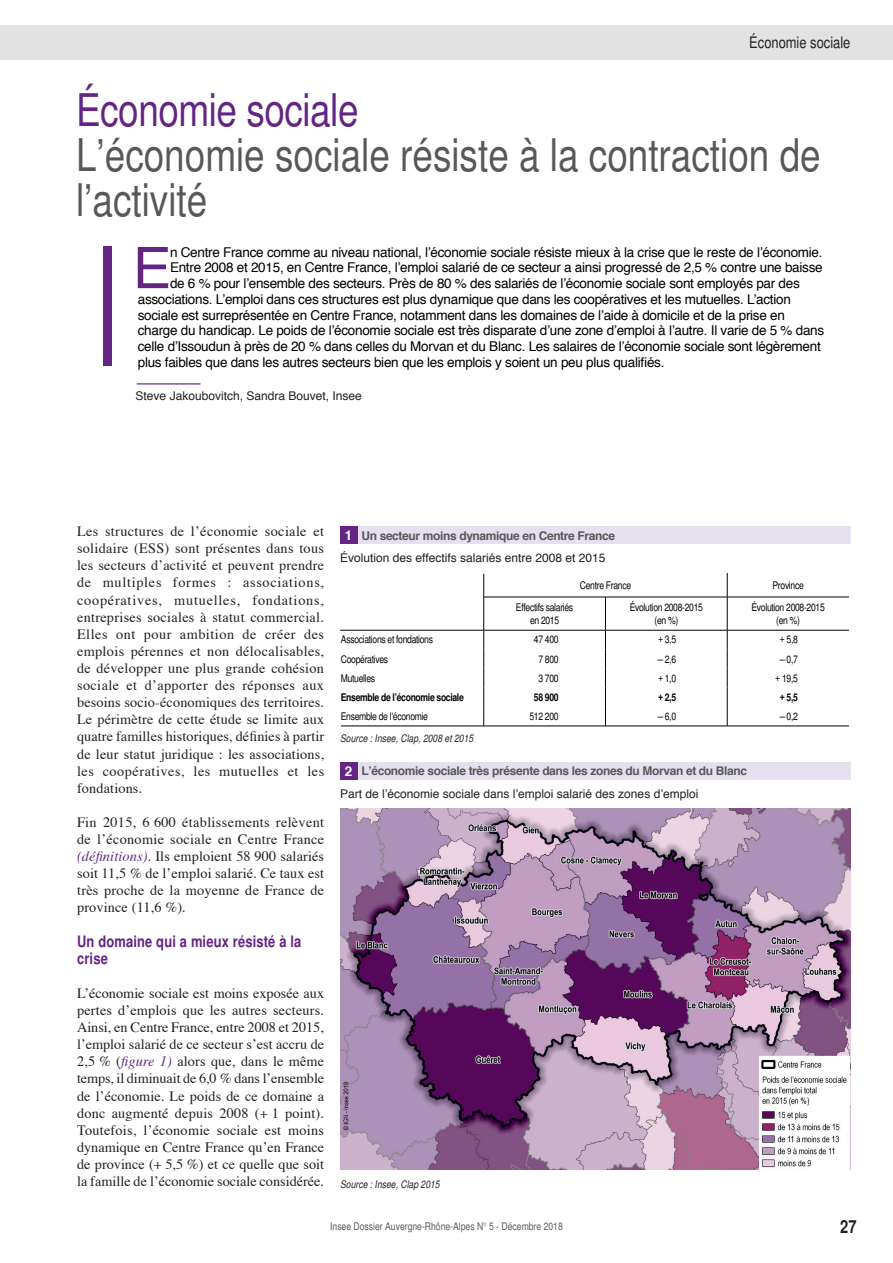
<style>
.page{position:relative;width:893px;height:1263px;background:#fff}
.page>*{position:absolute;margin:0;border:0;box-sizing:border-box;transform-origin:0 0}
.t1{font:57.45px "Helvetica";color:#642483}
.t2{font:condensed 45px/45px "Helvetica";color:#57585a}
.t3{font:condensed 45px "Helvetica";letter-spacing:-.01em;color:#642483}
.t4{font:700 condensed 18px "Helvetica";color:#231f20}
.t5{font:700 condensed 15.75px/17.1px "Helvetica";letter-spacing:.01em;color:#642483}
.t6{font:condensed 15.75px "Helvetica";color:#231f20}
.t7{font:14.25px/17.1px "Times";letter-spacing:.01em;color:#231f20;text-align:justify}
.t8{font:13.5px "Helvetica";letter-spacing:-.02em;color:#000}
.t9{font:12px "Helvetica";color:#231f20}
.t10{font:700 12px "Helvetica";letter-spacing:-.03em;color:#57585a}
.t11{font:condensed 10.5px/13.5px "Helvetica";letter-spacing:-.03em;color:#000;text-align:center}
.t12{font:italic condensed 10.5px "Helvetica";color:#231f20}
.t13{font:condensed 10.5px "Helvetica";color:#57585a}
.t14{font:700 condensed 10.5px "Helvetica";letter-spacing:-.03em;color:#000}
.s1{font-style:italic;color:#642483}
.s2{font-size:13.5px;color:#fff}
</style>
<div class="page">
<div style="left:0;top:26px;width:893px;height:34px;background:#e2e2e2"></div>
<div style="left:340px;top:527px;width:510px;height:17px;background:#e6dfed"></div>
<div style="left:340px;top:527px;width:17px;height:17px;background:#642483"></div>
<div style="left:103px;top:246px;width:9px;height:120px;background:#642483"></div>
<hr style="left:137px;top:383px;width:63px;height:1px;background:#642483">
<svg style="left:483px;top:574px;width:1px;height:23px"></svg>
<svg style="left:727px;top:573px;width:1px;height:24px"></svg>
<hr style="left:483px;top:597px;width:1px;height:33px;background:#000008">
<hr style="left:605px;top:597px;width:1px;height:33px;background:#000008">
<hr style="left:727px;top:597px;width:1px;height:33px;background:#000008">
<svg style="left:483px;top:631px;width:1px;height:95px"></svg>
<svg style="left:605px;top:631px;width:1px;height:95px"></svg>
<svg style="left:727px;top:631px;width:1px;height:95px"></svg>
<hr style="left:484px;top:597px;width:121px;height:1px;background:#000008">
<hr style="left:605px;top:597px;width:122px;height:1px;background:#000008">
<hr style="left:727px;top:597px;width:122px;height:1px;background:#000008">
<hr style="left:340px;top:630px;width:144px;height:1px;background:#000008">
<hr style="left:484px;top:630px;width:121px;height:1px;background:#000008">
<hr style="left:605px;top:630px;width:122px;height:1px;background:#000008">
<hr style="left:727px;top:630px;width:122px;height:1px;background:#000008">
<hr style="left:341px;top:726px;width:143px;height:1px;background:#000008">
<hr style="left:484px;top:726px;width:121px;height:1px;background:#000008">
<hr style="left:605px;top:726px;width:122px;height:1px;background:#000008">
<hr style="left:727px;top:726px;width:122px;height:1px;background:#000008">
<div style="left:340px;top:762px;width:510px;height:17px;background:#e6dfed"></div>
<div style="left:340px;top:762px;width:17px;height:17px;background:#642483"></div>
<img style="left:340px;top:808px;width:510px;height:361px">
<p class="t6" style="left:749px;top:33px;width:103px">Économie sociale</p>
<h2 class="t3" style="left:76px;top:83px;width:284px">Économie sociale</h2>
<h2 class="t2" style="left:76px;top:132px;width:746px">L’économie sociale résiste à la contraction de l’activité</h2>
<h1 class="t1" style="left:133px;top:224px;width:40px">E</h1>
<p class="t8" style="left:170px;top:241px;width:654px">n Centre France comme au niveau national, l’économie sociale résiste mieux à la crise que le reste de l’économie.</p>
<p class="t8" style="left:170px;top:257px;width:654px">Entre 2008 et 2015, en Centre France, l’emploi salarié de ce secteur a ainsi progressé de 2,5 % contre une baisse</p>
<p class="t8" style="left:170px;top:273px;width:631px">de 6 % pour l’ensemble des secteurs. Près de 80 % des salariés de l’économie sociale sont employés par des</p>
<p class="t8" style="left:138px;top:289px;width:655px">associations. L’emploi dans ces structures est plus dynamique que dans les coopératives et les mutuelles. L’action</p>
<p class="t8" style="left:138px;top:304px;width:649px">sociale est surreprésentée en Centre France, notamment dans les domaines de l’aide à domicile et de la prise en</p>
<p class="t8" style="left:138px;top:320px;width:688px">charge du handicap. Le poids de l’économie sociale est très disparate d’une zone d’emploi à l’autre. Il varie de 5 % dans</p>
<p class="t8" style="left:138px;top:336px;width:685px">celle d’Issoudun à près de 20 % dans celles du Morvan et du Blanc. Les salaires de l’économie sociale sont légèrement</p>
<p class="t8" style="left:138px;top:352px;width:528px">plus faibles que dans les autres secteurs bien que les emplois y soient un peu plus qualifiés.</p>
<p class="t9" style="left:136px;top:387px;width:228px">Steve Jakoubovitch, Sandra Bouvet, Insee</p>
<p class="t7" style="left:77px;top:522px;width:249px">Les structures de l’économie sociale et solidaire (ESS) sont présentes dans tous les secteurs d’activité et peuvent prendre de multiples formes : associations, coopératives, mutuelles, fondations, entreprises sociales à statut commercial.<br>Elles ont pour ambition de créer des emplois pérennes et non délocalisables, de développer une plus grande cohésion sociale et d’apporter des réponses aux besoins socio-économiques des territoires.<br>Le périmètre de cette étude se limite aux quatre familles historiques, définies à partir de leur statut juridique : les associations, les coopératives, les mutuelles et les fondations.</p>
<p class="t7" style="left:77px;top:812px;width:249px">Fin 2015, 6 600 établissements relèvent de l’économie sociale en Centre France <span class="s1">(définitions)</span>. Ils emploient 58 900 salariés soit 11,5 % de l’emploi salarié. Ce taux est très proche de la moyenne de France de province (11,6 %).</p>
<p class="t5" style="left:77px;top:932px;width:226px">Un domaine qui a mieux résisté à la crise</p>
<p class="t7" style="left:77px;top:983px;width:249px">L’économie sociale est moins exposée aux pertes d’emplois que les autres secteurs.<br>Ainsi, en Centre France, entre 2008 et 2015, l’emploi salarié de ce secteur s’est accru de 2,5 % (<span class="s1">figure 1)</span> alors que, dans le même temps, il diminuait de 6,0 % dans l’ensemble de l’économie. Le poids de ce domaine a donc augmenté depuis 2008 (+ 1 point).<br>Toutefois, l’économie sociale est moins dynamique en Centre France qu’en France de province (+ 5,5 %) et ce quelle que soit la famille de l’économie sociale considérée.</p>
<p class="t10" style="left:345px;top:526px;width:272px"><span class="s2">1</span> Un secteur moins dynamique en Centre France</p>
<p class="t9" style="left:340px;top:549px;width:267px">Évolution des effectifs salariés entre 2008 et 2015</p>
<p class="t11" style="left:580px;top:578px;width:53px">Centre France</p>
<p class="t11" style="left:772px;top:578px;width:33px">Province</p>
<p class="t11" style="left:516px;top:600px;width:59px">Effectifs salariés en 2015</p>
<p class="t11" style="left:630px;top:600px;width:75px">Évolution 2008-2015 (en %)</p>
<p class="t11" style="left:751px;top:600px;width:75px">Évolution 2008-2015 (en %)</p>
<p class="t11" style="left:341px;top:633px;width:94px">Associations et fondations</p>
<p class="t11" style="left:534px;top:633px;width:26px">47 400</p>
<p class="t11" style="left:658px;top:633px;width:20px">+ 3,5</p>
<p class="t11" style="left:780px;top:633px;width:20px">+ 5,8</p>
<p class="t11" style="left:341px;top:652px;width:49px">Coopératives</p>
<p class="t11" style="left:538px;top:652px;width:22px">7 800</p>
<p class="t11" style="left:658px;top:652px;width:19px">– 2,6</p>
<p class="t11" style="left:780px;top:652px;width:19px">– 0,7</p>
<p class="t11" style="left:341px;top:671px;width:36px">Mutuelles</p>
<p class="t11" style="left:538px;top:671px;width:22px">3 700</p>
<p class="t11" style="left:658px;top:671px;width:20px">+ 1,0</p>
<p class="t11" style="left:775px;top:671px;width:24px">+ 19,5</p>
<p class="t14" style="left:341px;top:691px;width:124px">Ensemble de l’économie sociale</p>
<p class="t14" style="left:534px;top:691px;width:26px">58 900</p>
<p class="t14" style="left:658px;top:691px;width:20px">+ 2,5</p>
<p class="t14" style="left:780px;top:691px;width:20px">+ 5,5</p>
<p class="t11" style="left:341px;top:710px;width:89px">Ensemble de l’économie</p>
<p class="t11" style="left:529px;top:710px;width:31px">512 200</p>
<p class="t11" style="left:658px;top:710px;width:19px">– 6,0</p>
<p class="t11" style="left:780px;top:710px;width:19px">– 0,2</p>
<p class="t12" style="left:340px;top:732px;width:135px">Source : Insee, Clap, 2008 et 2015</p>
<p class="t10" style="left:345px;top:761px;width:404px"><span class="s2">2</span> L’économie sociale très présente dans les zones du Morvan et du Blanc</p>
<p class="t9" style="left:340px;top:784px;width:360px">Part de l’économie sociale dans l’emploi salarié des zones d’emploi</p>
<p class="t12" style="left:340px;top:1178px;width:101px">Source : Insee, Clap 2015</p>
<p class="t13" style="left:330px;top:1220px;width:234px">Insee Dossier Auvergne-Rhône-Alpes N° 5 - Décembre 2018</p>
<p class="t4" style="left:840px;top:1216px;width:18px">27</p>
</div>
